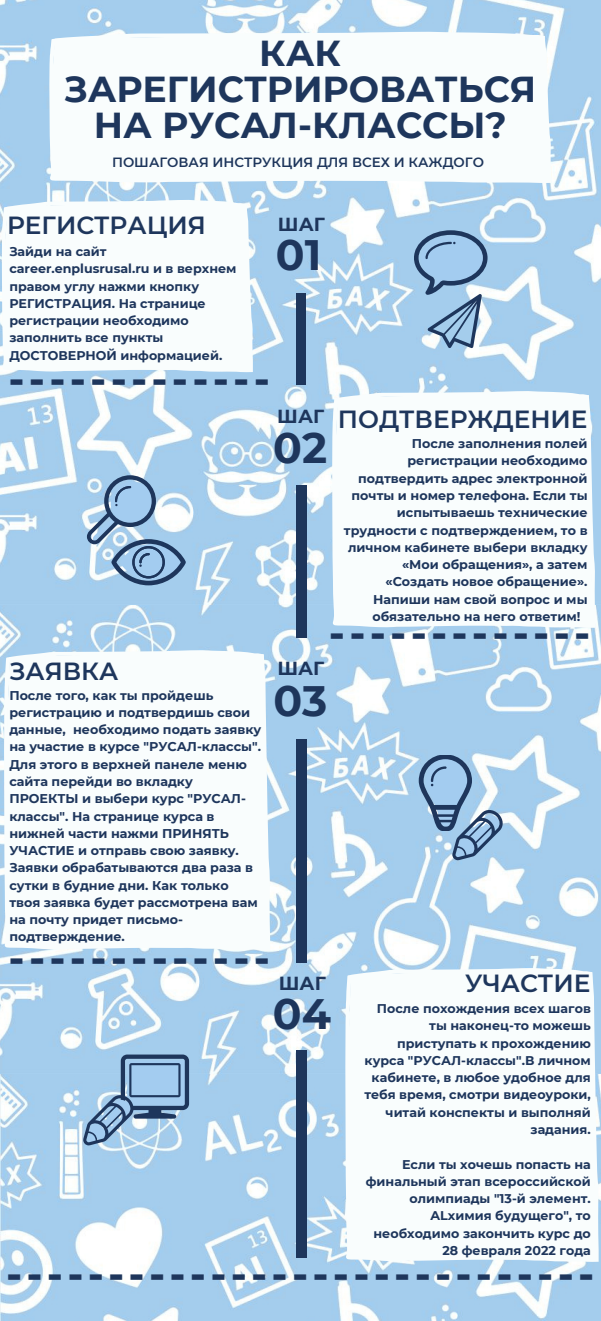
<style>
.page{position:relative;width:601px;height:1321px;background:#fff}
.page>*{position:absolute;margin:0;border:0;box-sizing:border-box;transform-origin:0 0}
.t1{font:700 42.4px "Montserrat";color:#1e365c}
.t2{font:700 42px "Montserrat";color:#1e365c}
.t3{font:700 36px/36px "Montserrat";color:#1e365c;text-align:center}
.t4{font:600 24.8px "Montserrat";color:#1e365c}
.t5{font:700 18.9px "Montserrat";color:#1e365c}
.t6{font:600 13.4px "Montserrat";color:#1e365c}
.t7{font:700 12.7px/17.2px "Montserrat";color:#1e365c}
.t8{font:700 12.6px/17.2px "Montserrat";color:#1e365c;text-align:right}
</style>
<div class="page">
<img style="left:0;top:1073px;width:600px;height:247px">
<img style="left:0;top:604px;width:600px;height:469px">
<img style="left:0;top:0;width:600px;height:604px">
<svg style="left:418px;top:755px;width:84px;height:105px;background:#93b3d1"></svg>
<svg style="left:414px;top:230px;width:73px;height:118px;background:#90b2d1"></svg>
<svg style="left:87px;top:475px;width:98px;height:110px;background:#99b8d4"></svg>
<div style="left:296px;top:293px;width:10px;height:91px;background:#1e365c"></div>
<div style="left:296px;top:485px;width:10px;height:152px;background:#1e365c"></div>
<div style="left:296px;top:738px;width:10px;height:224px;background:#1e365c"></div>
<div style="left:296px;top:1050px;width:10px;height:207px;background:#1e365c"></div>
<svg style="left:83px;top:1054px;width:106px;height:91px;background:#8badce"></svg>
<svg style="left:1px;top:200px;width:252px;height:172px"></svg>
<svg style="left:3px;top:650px;width:267px;height:299px"></svg>
<svg style="left:344px;top:967px;width:254px;height:294px"></svg>
<svg style="left:331px;top:391px;width:264px;height:237px"></svg>
<svg style="left:49px;top:32px;width:502px;height:151px"></svg>
<p class="t3" style="left:64px;top:35px;width:473px">КАК<br>ЗАРЕГИСТРИРОВАТЬСЯ<br>НА РУСАЛ-КЛАССЫ?</p>
<p class="t6" style="left:112px;top:154px;width:373px">ПОШАГОВАЯ ИНСТРУКЦИЯ ДЛЯ ВСЕХ И КАЖДОГО</p>
<p class="t4" style="left:7px;top:209px;width:200px">РЕГИСТРАЦИЯ</p>
<p class="t8" style="left:9px;top:243px;width:229px;text-align:left">Зайди на сайт career.enplusrusal.ru и в верхнем правом углу нажми кнопку<br>РЕГИСТРАЦИЯ. На странице регистрации необходимо заполнить все пункты<br>ДОСТОВЕРНОЙ информацией.</p>
<p class="t2" style="left:9px;top:353px;width:263px">-------------</p>
<p class="t5" style="left:278px;top:212px;width:48px">ШАГ</p>
<p class="t1" style="left:276px;top:229px;width:47px">01</p>
<p class="t5" style="left:277px;top:405px;width:48px">ШАГ</p>
<p class="t1" style="left:273px;top:422px;width:55px">02</p>
<p class="t4" style="left:338px;top:403px;width:251px">ПОДТВЕРЖДЕНИЕ</p>
<p class="t7" style="left:412px;top:435px;width:177px">После заполнения полей</p>
<p class="t7" style="left:407px;top:452px;width:182px">регистрации необходимо</p>
<p class="t7" style="left:358px;top:469px;width:231px">подтвердить адрес электронной</p>
<p class="t7" style="left:351px;top:487px;width:237px">почты и номер телефона. Если ты</p>
<p class="t7" style="left:397px;top:504px;width:192px">испытываешь технические</p>
<p class="t7" style="left:344px;top:521px;width:245px">трудности с подтверждением, то в</p>
<p class="t7" style="left:348px;top:538px;width:241px">личном кабинете выбери вкладку</p>
<p class="t7" style="left:402px;top:556px;width:187px">«Мои обращения», а затем</p>
<p class="t7" style="left:385px;top:573px;width:203px">«Создать новое обращение».</p>
<p class="t7" style="left:373px;top:590px;width:216px">Напиши нам свой вопрос и мы</p>
<p class="t7" style="left:372px;top:607px;width:209px">обязательно на него ответим!</p>
<p class="t4" style="left:9px;top:655px;width:110px">ЗАЯВКА</p>
<p class="t7" style="left:9px;top:686px;width:253px">После того, как ты пройдешь регистрацию и подтвердишь свои данные, необходимо подать заявку на участие в курсе "РУСАЛ-классы".<br>Для этого в верхней панеле меню сайта перейди во вкладку<br>ПРОЕКТЫ и выбери курс "РУСАЛ&shy;классы". На странице курса в нижней части нажми ПРИНЯТЬ<br>УЧАСТИЕ и отправь свою заявку.<br>Заявки обрабатываются два раза в сутки в будние дни. Как только твоя заявка будет рассмотрена вам на почту придет письмо&shy;подтверждение.</p>
<p class="t2" style="left:329px;top:607px;width:263px">-------------</p>
<p class="t5" style="left:277px;top:657px;width:48px">ШАГ</p>
<p class="t1" style="left:273px;top:674px;width:55px">03</p>
<p class="t2" style="left:9px;top:931px;width:263px">-------------</p>
<p class="t5" style="left:279px;top:971px;width:48px">ШАГ</p>
<p class="t1" style="left:273px;top:987px;width:60px">04</p>
<p class="t4" style="left:465px;top:967px;width:127px">УЧАСТИЕ</p>
<p class="t8" style="left:364px;top:999px;width:228px">После похождения всех шагов ты наконец-то можешь приступать к прохождению курса "РУСАЛ-классы".В личном кабинете, в любое удобное для тебя время, смотри видеоуроки, читай конспекты и выполняй задания.</p>
<p class="t8" style="left:366px;top:1155px;width:226px">Если ты хочешь попасть на финальный этап всероссийской олимпиады "13-й элемент.<br>ALхимия будущего", то необходимо закончить курс до<br>28 февраля 2022 года</p>
<p class="t2" style="left:6px;top:1247px;width:589px">-----------------------------</p>
</div>
